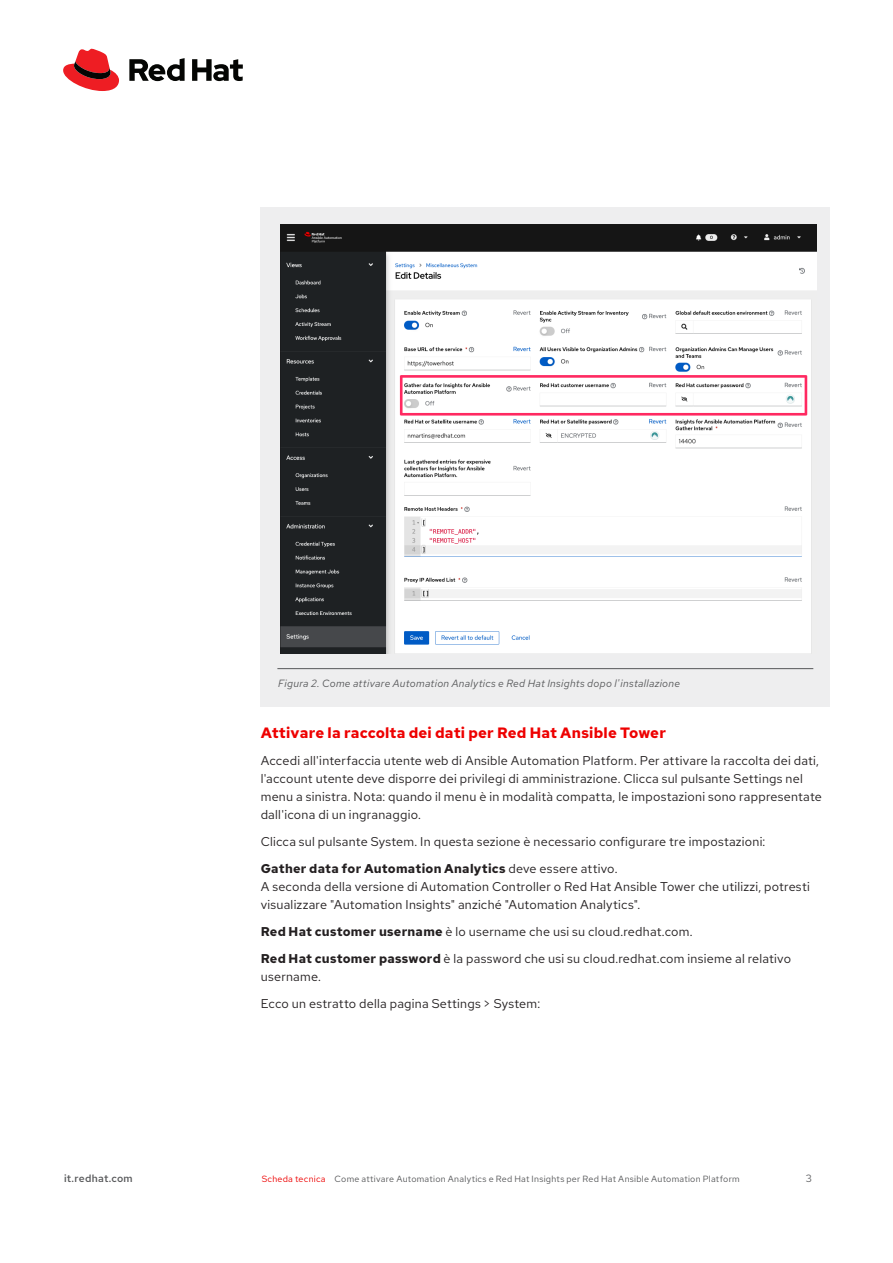
<style>
.page{position:relative;width:893px;height:1263px;background:#fff}
.page>*{position:absolute;margin:0;border:0;box-sizing:border-box;transform-origin:0 0}
.Main_-_Subhead_1{font:700 15px "Red Hat Text";letter-spacing:.01em;color:#e00}
.Main_-_Body{font:12.75px/18px "Red Hat Text";letter-spacing:.015em;color:#231f20}
.Main_-_Image_Caption{font:italic 10.5px "Red Hat Text";letter-spacing:.025em;color:#57585a}
.t1{font:500 10.5px "Red Hat Text";letter-spacing:.02em;color:#57585a}
.Footer_-_Running_Foo{font:10.5px "Red Hat Text";color:#57585a}
.Footer_-_Running_Foo-2{font:9px "Red Hat Text";letter-spacing:.03em;color:#57585a}
.s1{font-weight:700}
.s2{color:#e00}
</style>
<div class="page">
<div style="left:261px;top:207px;width:569px;height:499px;background:#eeeeef"></div>
<hr style="left:277px;top:668px;width:536px;height:1px;background:#57585a">
<img style="left:280px;top:225px;width:536px;height:428px">
<svg style="left:63px;top:49px;width:56px;height:42px"></svg>
<svg style="left:129px;top:58px;width:114px;height:23px"></svg>
<p class="Main_-_Image_Caption" style="left:278px;top:676px;width:404px">Figura 2. Come attivare Automation Analytics e Red Hat Insights dopo l'installazione</p>
<p class="Main_-_Subhead_1" style="left:261px;top:722px;width:407px">Attivare la raccolta dei dati per Red Hat Ansible Tower</p>
<p class="Main_-_Body" style="left:261px;top:751px;width:563px">Accedi all'interfaccia utente web di Ansible Automation Platform. Per attivare la raccolta dei dati, l'account utente deve disporre dei privilegi di amministrazione. Clicca sul pulsante Settings nel menu a sinistra. Nota: quando il menu è in modalità compatta, le impostazioni sono rappresentate dall'icona di un ingranaggio.</p>
<p class="Main_-_Body" style="left:261px;top:832px;width:506px">Clicca sul pulsante System. In questa sezione è necessario configurare tre impostazioni:</p>
<p class="Main_-_Body" style="left:261px;top:859px;width:551px"><span class="s1">Gather data for Automation Analytics</span> deve essere attivo.<br>A seconda della versione di Automation Controller o Red Hat Ansible Tower che utilizzi, potresti visualizzare "Automation Insights" anziché "Automation Analytics".</p>
<p class="Main_-_Body" style="left:261px;top:922px;width:433px"><span class="s1">Red Hat customer username</span> è lo username che usi su cloud.redhat.com.</p>
<p class="Main_-_Body" style="left:261px;top:949px;width:532px"><span class="s1">Red Hat customer password</span> è la password che usi su cloud.redhat.com insieme al relativo username.</p>
<p class="Main_-_Body" style="left:261px;top:994px;width:281px">Ecco un estratto della pagina Settings &gt; System:</p>
<p class="t1" style="left:64px;top:1171px;width:70px">it.redhat.com</p>
<p class="Footer_-_Running_Foo-2" style="left:262px;top:1173px;width:479px"><span class="s2">Scheda tecnica</span> Come attivare Automation Analytics e Red Hat Insights per Red Hat Ansible Automation Platform</p>
<p class="Footer_-_Running_Foo" style="left:806px;top:1171px;width:8px">3</p>
</div>
